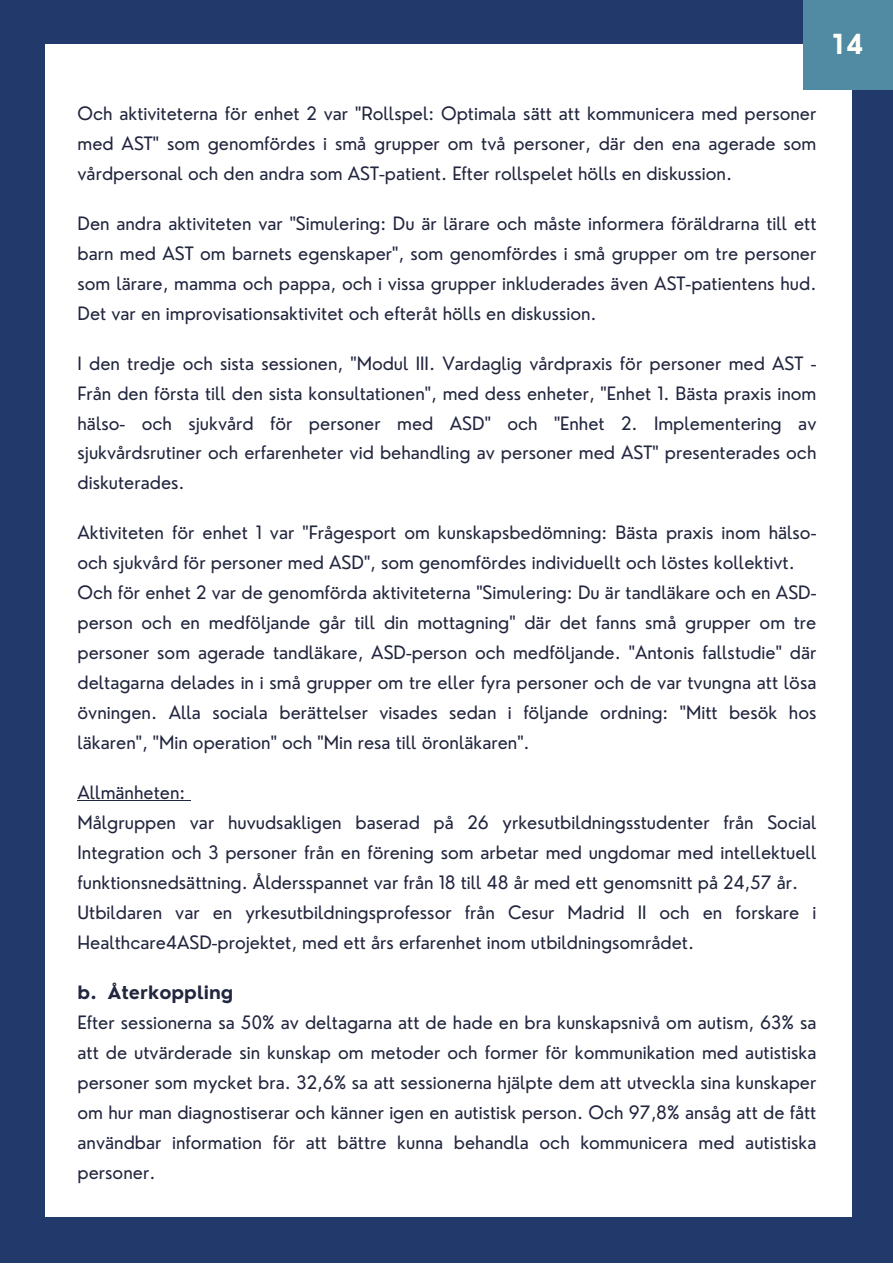
<style>
.page{position:relative;width:893px;height:1264px;background:#fff}
.page>*{position:absolute;margin:0;border:0;box-sizing:border-box;transform-origin:0 0}
.t1{font:700 27px "Nourd";color:#fffef7}
.t2{font:18px/30px "Nourd";color:#22263e;text-align:justify}
.t3{font:700 18px "Nourd";color:#22263e}
</style>
<div class="page">
<div style="left:0;top:0;width:892px;height:1262px;background:#22396b"></div>
<div style="left:45px;top:45px;width:806px;height:1172px;background:#fff"></div>
<div style="left:803px;top:0;width:89px;height:89px;background:#518aa3"></div>
<hr style="left:77px;top:800px;width:108px;height:1px;background:#22263e">
<p class="t1" style="left:832px;top:27px;width:33px">14</p>
<p class="t2" style="left:77px;top:98px;width:740px">Och aktiviteterna för enhet 2 var "Rollspel: Optimala sätt att kommunicera med personer med AST" som genomfördes i små grupper om två personer, där den ena agerade som vårdpersonal och den andra som AST-patient. Efter rollspelet hölls en diskussion.</p>
<p class="t2" style="left:77px;top:208px;width:740px">Den andra aktiviteten var "Simulering: Du är lärare och måste informera föräldrarna till ett barn med AST om barnets egenskaper", som genomfördes i små grupper om tre personer som lärare, mamma och pappa, och i vissa grupper inkluderades även AST-patientens hud.<br>Det var en improvisationsaktivitet och efteråt hölls en diskussion.</p>
<p class="t2" style="left:77px;top:348px;width:740px">I den tredje och sista sessionen, "Modul III. Vardaglig vårdpraxis för personer med AST - Från den första till den sista konsultationen", med dess enheter, "Enhet 1. Bästa praxis inom hälso- och sjukvård för personer med ASD" och "Enhet 2. Implementering av sjukvårdsrutiner och erfarenheter vid behandling av personer med AST" presenterades och diskuterades.</p>
<p class="t2" style="left:77px;top:517px;width:740px">Aktiviteten för enhet 1 var "Frågesport om kunskapsbedömning: Bästa praxis inom hälso&shy;och sjukvård för personer med ASD", som genomfördes individuellt och löstes kollektivt.</p>
<p class="t2" style="left:77px;top:577px;width:740px">Och för enhet 2 var de genomförda aktiviteterna "Simulering: Du är tandläkare och en ASD&shy;person och en medföljande går till din mottagning" där det fanns små grupper om tre personer som agerade tandläkare, ASD-person och medföljande. "Antonis fallstudie" där deltagarna delades in i små grupper om tre eller fyra personer och de var tvungna att lösa övningen. Alla sociala berättelser visades sedan i följande ordning: "Mitt besök hos läkaren", "Min operation" och "Min resa till öronläkaren".</p>
<p class="t2" style="left:77px;top:777px;width:109px">Allmänheten:</p>
<p class="t2" style="left:77px;top:807px;width:740px">Målgruppen var huvudsakligen baserad på 26 yrkesutbildningsstudenter från Social Integration och 3 personer från en förening som arbetar med ungdomar med intellektuell funktionsnedsättning. Åldersspannet var från 18 till 48 år med ett genomsnitt på 24,57 år.</p>
<p class="t2" style="left:77px;top:897px;width:740px">Utbildaren var en yrkesutbildningsprofessor från Cesur Madrid II och en forskare i<br>Healthcare4ASD-projektet, med ett års erfarenhet inom utbildningsområdet.</p>
<p class="t3" style="left:77px;top:981px;width:157px">b. Återkoppling</p>
<p class="t2" style="left:77px;top:1007px;width:740px">Efter sessionerna sa 50% av deltagarna att de hade en bra kunskapsnivå om autism, 63% sa att de utvärderade sin kunskap om metoder och former för kommunikation med autistiska personer som mycket bra. 32,6% sa att sessionerna hjälpte dem att utveckla sina kunskaper om hur man diagnostiserar och känner igen en autistisk person. Och 97,8% ansåg att de fått användbar information för att bättre kunna behandla och kommunicera med autistiska personer.</p>
</div>
